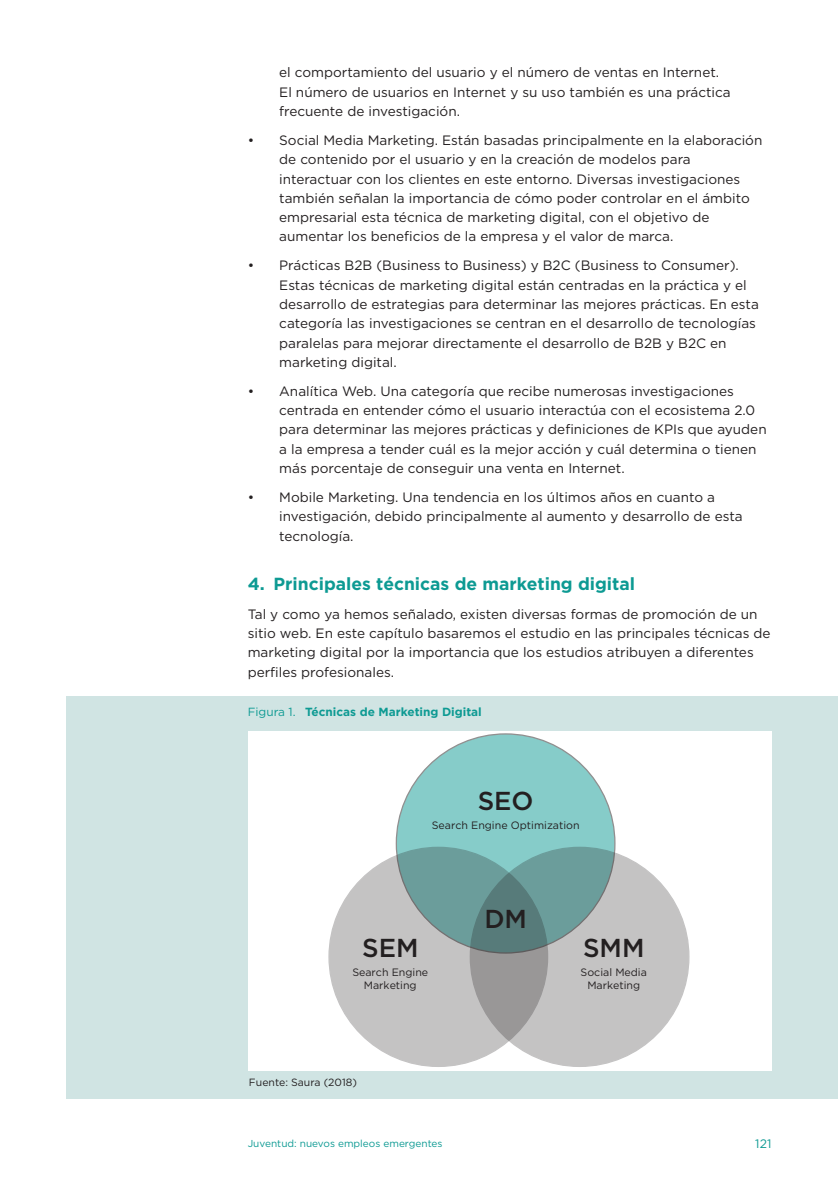
<style>
.page{position:relative;width:838px;height:1185px;background:#fff}
.page>*{position:absolute;margin:0;border:0;box-sizing:border-box;transform-origin:0 0}
.t1{font:500 25.9px "Gotham";color:#231f20}
.t2{font:700 17.5px "Gotham";color:#0d9a93}
.t3{font:13.65px/19.2px "Gotham";color:#231f20}
.t4{font:12.25px "Gotham";color:#0d9a93}
.t5{font:700 11.9px "Gotham";color:#0d9a93}
.t6{font:10.67px/12.8px "Gotham";color:#231f20;text-align:center}
.t7{font:10.5px "Gotham";color:#231f20}
.t8{font:10.15px "Gotham";color:#0d9a93}
.s1{font-weight:400}
</style>
<div class="page">
<div style="left:67px;top:696px;width:770px;height:402px;background:#d0e4e3"></div>
<div style="left:248px;top:731px;width:523px;height:339px;background:#fff"></div>
<div style="left:396px;top:734px;width:218px;height:219px;background:#86ccc9;border-radius:50%"></div>
<svg style="left:329px;top:847px;width:218px;height:219px;background:#afb9b9"></svg>
<svg style="left:470px;top:847px;width:218px;height:219px;background:#a3aeae"></svg>
<p class="t3" style="left:279px;top:63px;width:453px">el comportamiento del usuario y el número de ventas en Internet.<br>El número de usuarios en Internet y su uso también es una práctica frecuente de investigación.</p>
<p class="t3" style="left:279px;top:130px;width:484px;text-indent:-32px">• Social Media Marketing. Están basadas principalmente en la elaboración de contenido por el usuario y en la creación de modelos para interactuar con los clientes en este entorno. Diversas investigaciones también señalan la importancia de cómo poder controlar en el ámbito empresarial esta técnica de marketing digital, con el objetivo de aumentar los beneficios de la empresa y el valor de marca.</p>
<p class="t3" style="left:279px;top:256px;width:481px;text-indent:-32px">• Prácticas B2B (Business to Business) y B2C (Business to Consumer).<br>Estas técnicas de marketing digital están centradas en la práctica y el desarrollo de estrategias para determinar las mejores prácticas. En esta categoría las investigaciones se centran en el desarrollo de tecnologías paralelas para mejorar directamente el desarrollo de B2B y B2C en marketing digital.</p>
<p class="t3" style="left:279px;top:381px;width:489px;text-indent:-32px">• Analítica Web. Una categoría que recibe numerosas investigaciones centrada en entender cómo el usuario interactúa con el ecosistema 2.0 para determinar las mejores prácticas y definiciones de KPIs que ayuden a la empresa a tender cuál es la mejor acción y cuál determina o tienen más porcentaje de conseguir una venta en Internet.</p>
<p class="t3" style="left:279px;top:487px;width:465px;text-indent:-32px">• Mobile Marketing. Una tendencia en los últimos años en cuanto a investigación, debido principalmente al aumento y desarrollo de esta tecnología.</p>
<p class="t2" style="left:248px;top:572px;width:389px">4. Principales técnicas de marketing digital</p>
<p class="t3" style="left:248px;top:604px;width:524px">Tal y como ya hemos señalado, existen diversas formas de promoción de un sitio web. En este capítulo basaremos el estudio en las principales técnicas de marketing digital por la importancia que los estudios atribuyen a diferentes perfiles profesionales.</p>
<p class="t5" style="left:248px;top:704px;width:235px"><span class="s1">Figura 1.</span> Técnicas de Marketing Digital</p>
<h1 class="t1" style="left:477px;top:784px;width:57px">SEO</h1>
<p class="t6" style="left:431px;top:819px;width:149px">Search Engine Optimization</p>
<h1 class="t1" style="left:362px;top:931px;width:58px">SEM</h1>
<p class="t6" style="left:352px;top:966px;width:77px">Search Engine<br>Marketing</p>
<p class="t7" style="left:249px;top:1075px;width:109px">Fuente: Saura (2018)</p>
<h1 class="t1" style="left:484px;top:901px;width:44px">DM</h1>
<h1 class="t1" style="left:583px;top:931px;width:63px">SMM</h1>
<p class="t6" style="left:580px;top:966px;width:68px">Social Media<br>Marketing</p>
<p class="t8" style="left:248px;top:1137px;width:196px">Juventud: nuevos empleos emergentes</p>
<p class="t4" style="left:755px;top:1136px;width:18px">121</p>
</div>
